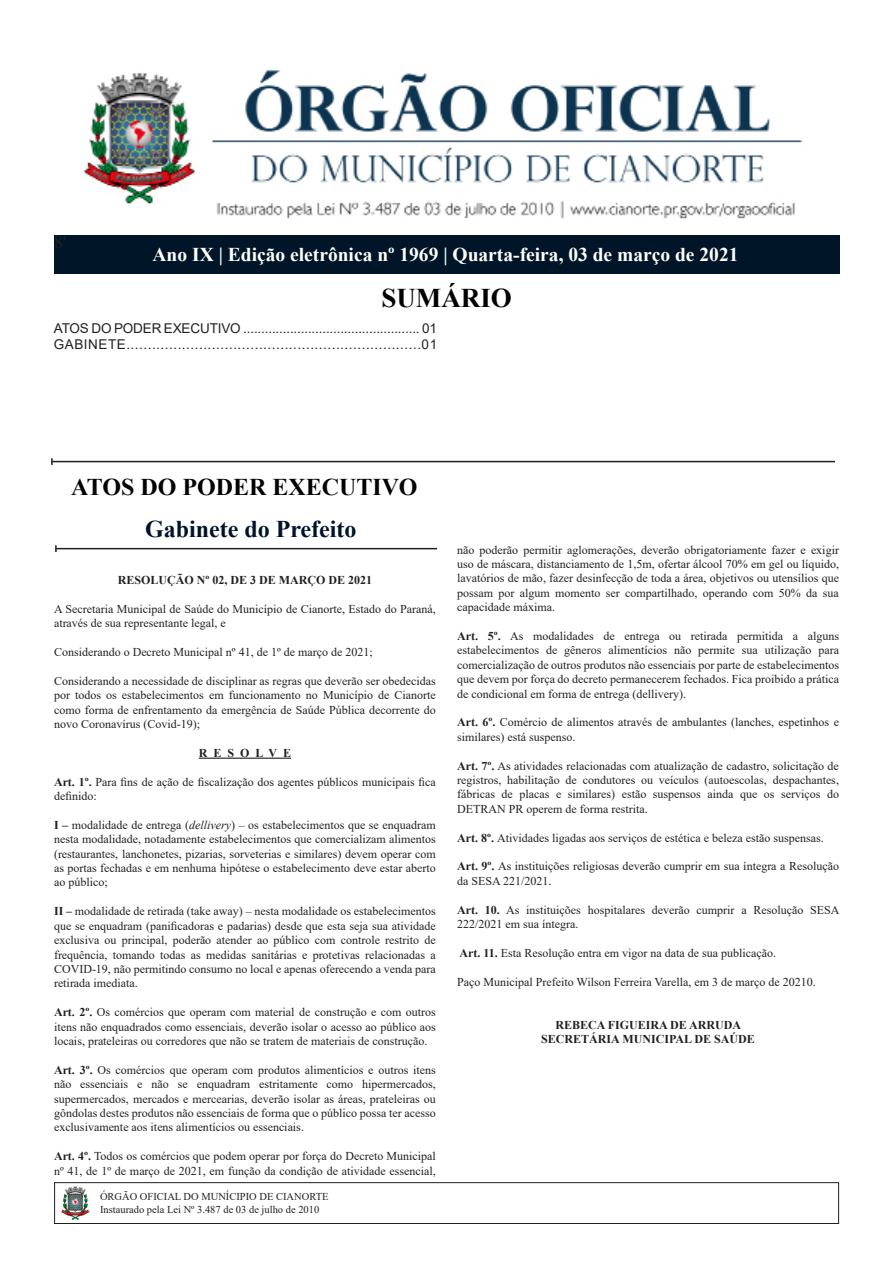
<style>
.page{position:relative;width:893px;height:1263px;background:#fff}
.page>*{position:absolute;margin:0;border:0;box-sizing:border-box;transform-origin:0 0}
.t1{font:700 27px "Times New Roman";color:#000}
.t2{font:700 24px "Times New Roman";color:#000300}
.t3{font:700 24px "Times New Roman";color:#00132b}
.t4{font:700 19.5px "Times New Roman";color:#fff}
.t5{font:18px "Times New Roman";color:#231f20}
.t6{font:13.5px "Arial";letter-spacing:.04em;color:#231f20}
.t7{font:13.5px "Arial";letter-spacing:-.01em;color:#231f20}
.t8{font:12px/14.4px "Times New Roman";color:#231f20;text-align:justify}
.t9{font:700 12px "Times New Roman";color:#231f20}
.t10{font:10.5px/12.6px "Times New Roman";color:#231f20}
.s1{font-weight:700}
.s2{font-style:italic}
</style>
<div class="page">
<div style="left:54px;top:1182px;width:785px;height:42px;border:1px solid #231f20"></div>
<img style="left:61px;top:1186px;width:29px;height:34px">
<img style="left:83px;top:70px;width:720px;height:149px">
<div style="left:54px;top:236px;width:785px;height:38px;background:#001628"></div>
<hr style="left:52px;top:461px;width:783px;height:1px;background:#231f20">
<svg style="left:51px;top:458px;width:2px;height:7px"></svg>
<hr style="left:56px;top:548px;width:381px;height:1px;background:#231f20">
<svg style="left:55px;top:545px;width:2px;height:7px"></svg>
<hr style="left:199px;top:758px;width:92px;height:1px;background:#231f20">
<p class="t5" style="left:54px;top:229px;width:14px">8'</p>
<p class="t4" style="left:153px;top:240px;width:587px">Ano IX | Edição eletrônica nº 1969 | Quarta-feira, 03 de março de 2021</p>
<p class="t1" style="left:381px;top:278px;width:132px">SUMÁRIO</p>
<p class="t7" style="left:54px;top:319px;width:385px">ATOS DO PODER EXECUTIVO ................................................. 01</p>
<p class="t6" style="left:54px;top:335px;width:385px">GABINETE.....................................................................01</p>
<p class="t2" style="left:71px;top:470px;width:348px">ATOS DO PODER EXECUTIVO</p>
<p class="t3" style="left:145px;top:511px;width:213px">Gabinete do Prefeito</p>
<p class="t9" style="left:118px;top:571px;width:256px">RESOLUÇÃO Nº 02, DE 3 DE MARÇO DE 2021</p>
<p class="t8" style="left:54px;top:601px;width:383px">A Secretaria Municipal de Saúde do Município de Cianorte, Estado do Paraná, através de sua representante legal, e</p>
<p class="t8" style="left:54px;top:644px;width:320px">Considerando o Decreto Municipal nº 41, de 1º de março de 2021;</p>
<p class="t8" style="left:54px;top:673px;width:383px">Considerando a necessidade de disciplinar as regras que deverão ser obedecidas por todos os estabelecimentos em funcionamento no Município de Cianorte como forma de enfrentamento da emergência de Saúde Pública decorrente do novo Coronavírus (Covid-19);</p>
<p class="t9" style="left:199px;top:744px;width:94px">R E S O L V E</p>
<p class="t8" style="left:54px;top:774px;width:383px"><span class="s1">Art. 1º.</span> Para fins de ação de fiscalização dos agentes públicos municipais fica definido:</p>
<p class="t8" style="left:54px;top:817px;width:383px"><span class="s1">I –</span> modalidade de entrega (<span class="s2">dellivery</span>) – os estabelecimentos que se enquadram nesta modalidade, notadamente estabelecimentos que comercializam alimentos (restaurantes, lanchonetes, pizarias, sorveterias e similares) devem operar com as portas fechadas e em nenhuma hipótese o estabelecimento deve estar aberto ao público;</p>
<p class="t8" style="left:54px;top:904px;width:383px"><span class="s1">II –</span> modalidade de retirada (take away) – nesta modalidade os estabelecimentos que se enquadram (panificadoras e padarias) desde que esta seja sua atividade exclusiva ou principal, poderão atender ao público com controle restrito de frequência, tomando todas as medidas sanitárias e protetivas relacionadas a COVID-19, não permitindo consumo no local e apenas oferecendo a venda para retirada imediata.</p>
<p class="t8" style="left:54px;top:1004px;width:383px"><span class="s1">Art. 2º.</span> Os comércios que operam com material de construção e com outros itens não enquadrados como essenciais, deverão isolar o acesso ao público aos locais, prateleiras ou corredores que não se tratem de materiais de construção.</p>
<p class="t8" style="left:54px;top:1062px;width:383px"><span class="s1">Art. 3º.</span> Os comércios que operam com produtos alimentícios e outros itens não essenciais e não se enquadram estritamente como hipermercados, supermercados, mercados e mercearias, deverão isolar as áreas, prateleiras ou gôndolas destes produtos não essenciais de forma que o público possa ter acesso exclusivamente aos itens alimentícios ou essenciais.</p>
<p class="t8" style="left:54px;top:1148px;width:383px"><span class="s1">Art. 4º.</span> Todos os comércios que podem operar por força do Decreto Municipal nº 41, de 1º de março de 2021, em função da condição de atividade essencial,</p>
<p class="t10" style="left:100px;top:1190px;width:230px">ÓRGÃO OFICIAL DO MUNÍCIPIO DE CIANORTE<br>Instaurado pela Lei Nº 3.487 de 03 de julho de 2010</p>
<p class="t8" style="left:457px;top:542px;width:383px">não poderão permitir aglomerações, deverão obrigatoriamente fazer e exigir uso de máscara, distanciamento de 1,5m, ofertar álcool 70% em gel ou líquido, lavatórios de mão, fazer desinfecção de toda a área, objetivos ou utensílios que possam por algum momento ser compartilhado, operando com 50% da sua capacidade máxima.</p>
<p class="t8" style="left:457px;top:628px;width:383px"><span class="s1">Art. 5º.</span> As modalidades de entrega ou retirada permitida a alguns estabelecimentos de gêneros alimentícios não permite sua utilização para comercialização de outros produtos não essenciais por parte de estabelecimentos que devem por força do decreto permanecerem fechados. Fica proibido a prática de condicional em forma de entrega (dellivery).</p>
<p class="t8" style="left:457px;top:715px;width:383px"><span class="s1">Art. 6º.</span> Comércio de alimentos através de ambulantes (lanches, espetinhos e similares) está suspenso.</p>
<p class="t8" style="left:457px;top:758px;width:383px"><span class="s1">Art. 7º.</span> As atividades relacionadas com atualização de cadastro, solicitação de registros, habilitação de condutores ou veículos (autoescolas, despachantes, fábricas de placas e similares) estão suspensos ainda que os serviços do DETRAN PR operem de forma restrita.</p>
<p class="t8" style="left:457px;top:830px;width:368px"><span class="s1">Art. 8º.</span> Atividades ligadas aos serviços de estética e beleza estão suspensas.</p>
<p class="t8" style="left:457px;top:859px;width:383px"><span class="s1">Art. 9º.</span> As instituições religiosas deverão cumprir em sua íntegra a Resolução da SESA 221/2021.</p>
<p class="t8" style="left:457px;top:902px;width:384px"><span class="s1">Art. 10.</span> As instituições hospitalares deverão cumprir a Resolução SESA<br>222/2021 em sua íntegra.</p>
<p class="t8" style="left:459px;top:945px;width:318px"><span class="s1">Art. 11.</span> Esta Resolução entra em vigor na data de sua publicação.</p>
<p class="t8" style="left:457px;top:974px;width:360px">Paço Municipal Prefeito Wilson Ferreira Varella, em 3 de março de 20210.</p>
<p class="t9" style="left:555px;top:1016px;width:187px">REBECA FIGUEIRA DE ARRUDA</p>
<p class="t9" style="left:541px;top:1030px;width:215px">SECRETÁRIA MUNICIPAL DE SAÚDE</p>
</div>
